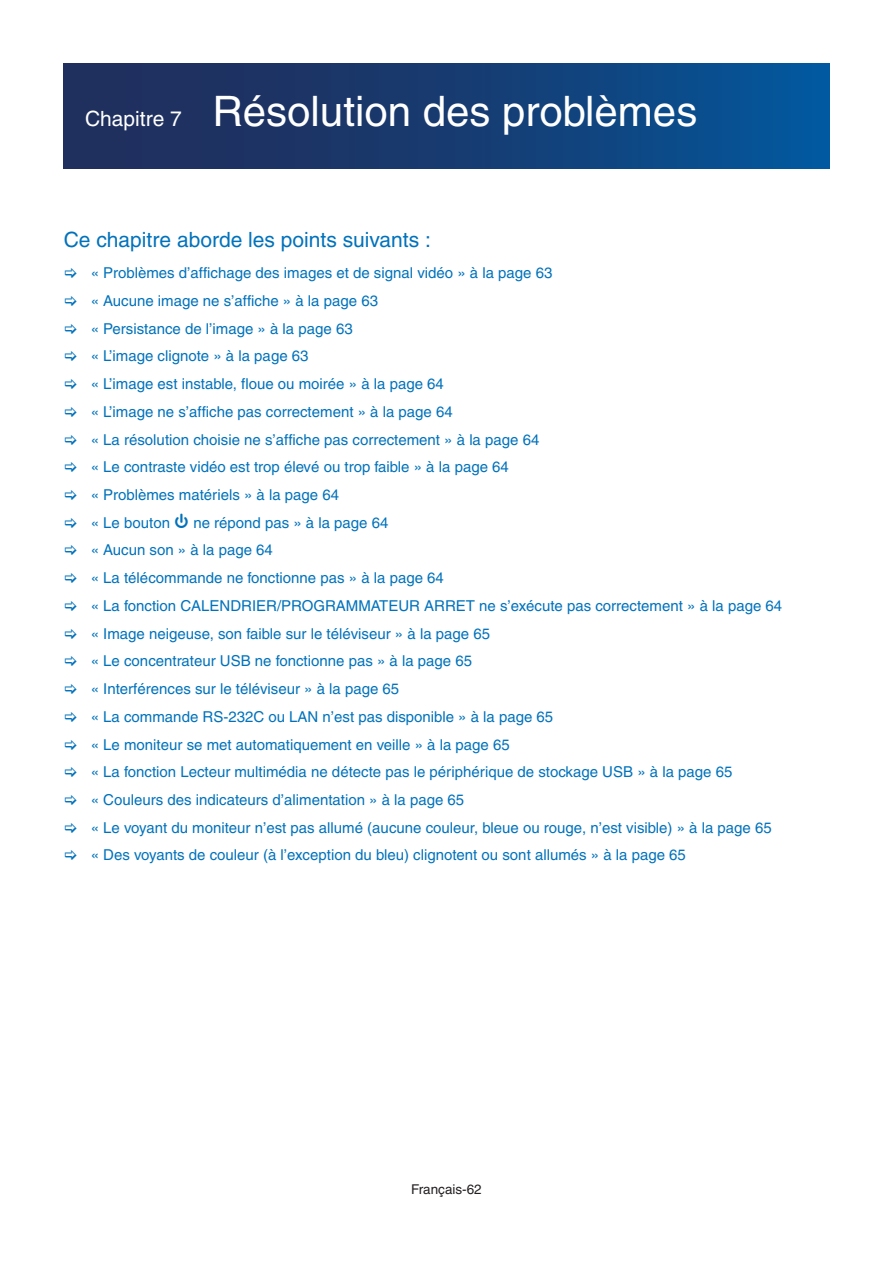
<style>
.page{position:relative;width:893px;height:1263px;background:#fff}
.page>*{position:absolute;margin:0;border:0;box-sizing:border-box;transform-origin:0 0}
.t1{font:42px "Helvetica";color:#fff}
.Chapter_Includes{font:21px "Helvetica";color:#0072bc}
.t2{font:15px "Helvetica";color:#0072bc}
.t3{font:13.5px "Helvetica";color:#231f20}
.s1{font-size:21px}
</style>
<div class="page">
<div style="left:64px;top:64px;width:765px;height:104px;background:linear-gradient(to right,#242954,#055497)"></div>
<p class="t1" style="left:85px;top:87px;width:614px"><span class="s1">Chapitre 7</span> Résolution des problèmes</p>
<p class="Chapter_Includes" style="left:64px;top:227px;width:369px">Ce chapitre aborde les points suivants :</p>
<p class="t2" style="left:91px;top:264px;width:463px">« Problèmes d’affichage des images et de signal vidéo » à la page 63</p>
<p class="t2" style="left:91px;top:292px;width:289px">« Aucune image ne s’affiche » à la page 63</p>
<p class="t2" style="left:91px;top:320px;width:263px">« Persistance de l’image » à la page 63</p>
<p class="t2" style="left:91px;top:347px;width:219px">« L’image clignote » à la page 63</p>
<p class="t2" style="left:91px;top:375px;width:355px">« L’image est instable, floue ou moirée » à la page 64</p>
<p class="t2" style="left:91px;top:403px;width:363px">« L’image ne s’affiche pas correctement » à la page 64</p>
<p class="t2" style="left:91px;top:431px;width:450px">« La résolution choisie ne s’affiche pas correctement » à la page 64</p>
<p class="t2" style="left:91px;top:458px;width:420px">« Le contraste vidéo est trop élevé ou trop faible » à la page 64</p>
<p class="t2" style="left:91px;top:486px;width:250px">« Problèmes matériels » à la page 64</p>
<p class="t2" style="left:91px;top:514px;width:299px">« Le bouton ⏻ ne répond pas » à la page 64</p>
<p class="t2" style="left:91px;top:541px;width:184px">« Aucun son » à la page 64</p>
<p class="t2" style="left:91px;top:569px;width:355px">« La télécommande ne fonctionne pas » à la page 64</p>
<p class="t2" style="left:91px;top:597px;width:693px">« La fonction CALENDRIER/PROGRAMMATEUR ARRET ne s’exécute pas correctement » à la page 64</p>
<p class="t2" style="left:91px;top:625px;width:401px">« Image neigeuse, son faible sur le téléviseur » à la page 65</p>
<p class="t2" style="left:91px;top:652px;width:383px">« Le concentrateur USB ne fonctionne pas » à la page 65</p>
<p class="t2" style="left:91px;top:680px;width:310px">« Interférences sur le téléviseur » à la page 65</p>
<p class="t2" style="left:91px;top:708px;width:464px">« La commande RS-232C ou LAN n’est pas disponible » à la page 65</p>
<p class="t2" style="left:91px;top:735px;width:421px">« Le moniteur se met automatiquement en veille » à la page 65</p>
<p class="t2" style="left:91px;top:763px;width:643px">« La fonction Lecteur multimédia ne détecte pas le périphérique de stockage USB » à la page 65</p>
<p class="t2" style="left:91px;top:791px;width:375px">« Couleurs des indicateurs d’alimentation » à la page 65</p>
<p class="t2" style="left:91px;top:819px;width:682px">« Le voyant du moniteur n’est pas allumé (aucune couleur, bleue ou rouge, n’est visible) » à la page 65</p>
<p class="t2" style="left:91px;top:846px;width:597px">« Des voyants de couleur (à l’exception du bleu) clignotent ou sont allumés » à la page 65</p>
<p class="t3" style="left:411px;top:1181px;width:72px">Français-62</p>
</div>
